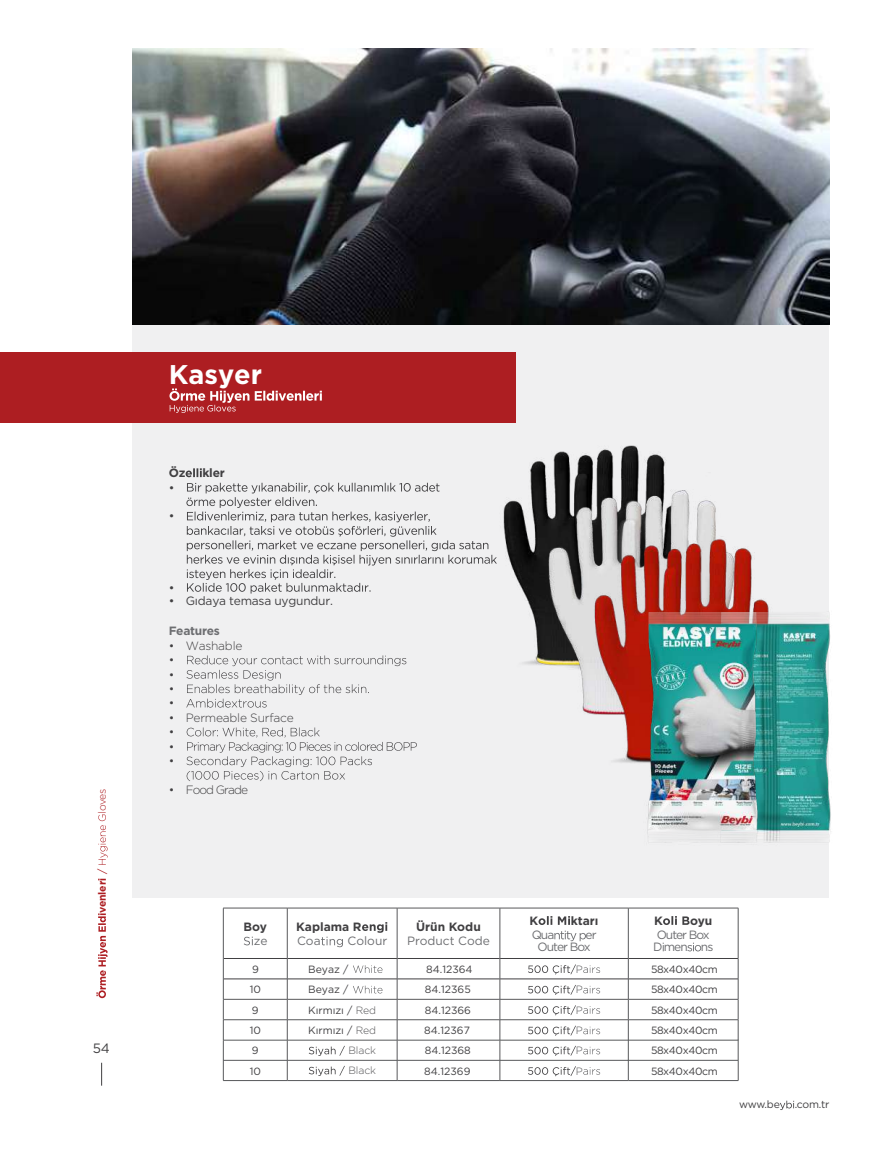
<style>
.page{position:relative;width:893px;height:1149px;background:#fff}
.page>*{position:absolute;margin:0;border:0;box-sizing:border-box;transform-origin:0 0}
.t1{font:700 27px "Gotham";color:#fff}
.t2{font:13.5px "Gotham";color:#414042}
.t3{font:12px/12px "Gotham";letter-spacing:-.08em;color:#6d6e71}
.t4{font:700 12px "Gotham";color:#414042}
.t5{font:300 12px/14.4px "Gotham";letter-spacing:-.02em;color:#414042}
.t6{font:12px "Gotham";letter-spacing:-.02em;color:#414042}
.t7{font:12px "Gotham";color:#6d6e71}
.t8{font:300 12px "Gotham";letter-spacing:-.08em;color:#414042}
.t9{font:700 12px "Gotham";letter-spacing:-.02em;color:#6d6e71}
.t10{font:10.5px "Gotham";letter-spacing:-.03em;color:#414042}
.t11{font:10.5px "Gotham";color:#414042}
.t12{font:300 10.5px "Gotham";letter-spacing:-.01em;color:#545456}
.t13{font:700 10.5px "Gotham";letter-spacing:-.02em;color:#ad1e22}
.t14{font:300 10.5px "Gotham";letter-spacing:-.035em;color:#ad1e22}
.s1{font-weight:400}
.s2{font-weight:300;color:#545456}
</style>
<div class="page">
<svg style="left:96px;top:913px;width:12px;height:84px"></svg>
<svg style="left:98px;top:878px;width:8px;height:2px"></svg>
<svg style="left:98px;top:814px;width:10px;height:50px"></svg>
<svg style="left:101px;top:1062px;width:1px;height:23px"></svg>
<svg style="left:780px;top:1100px;width:14px;height:9px"></svg>
<div style="left:132px;top:323px;width:697px;height:574px;background:#f0f0f1"></div>
<div style="left:0;top:351px;width:515px;height:71px;background:#ad1e22"></div>
<svg style="left:186px;top:655px;width:220px;height:52px"></svg>
<svg style="left:186px;top:727px;width:231px;height:54px"></svg>
<svg style="left:169px;top:388px;width:153px;height:25px"></svg>
<hr style="left:224px;top:957px;width:63px;height:1px;background:#414042">
<hr style="left:287px;top:957px;width:110px;height:1px;background:#414042">
<hr style="left:397px;top:957px;width:103px;height:1px;background:#414042">
<hr style="left:500px;top:957px;width:128px;height:1px;background:#414042">
<hr style="left:628px;top:957px;width:110px;height:1px;background:#414042">
<hr style="left:224px;top:978px;width:63px;height:1px;background:#414042">
<hr style="left:287px;top:978px;width:110px;height:1px;background:#414042">
<hr style="left:397px;top:978px;width:103px;height:1px;background:#414042">
<hr style="left:500px;top:978px;width:128px;height:1px;background:#414042">
<hr style="left:628px;top:978px;width:110px;height:1px;background:#414042">
<hr style="left:223px;top:907px;width:64px;height:1px;background:#58595b">
<hr style="left:223px;top:907px;width:1px;height:51px;background:#58595b">
<hr style="left:287px;top:907px;width:110px;height:1px;background:#58595b">
<hr style="left:287px;top:907px;width:1px;height:51px;background:#58595b">
<hr style="left:397px;top:907px;width:103px;height:1px;background:#58595b">
<hr style="left:397px;top:907px;width:1px;height:51px;background:#58595b">
<hr style="left:500px;top:907px;width:128px;height:1px;background:#58595b">
<hr style="left:500px;top:907px;width:1px;height:51px;background:#58595b">
<hr style="left:628px;top:907px;width:110px;height:1px;background:#58595b">
<hr style="left:628px;top:907px;width:1px;height:51px;background:#58595b">
<hr style="left:738px;top:907px;width:1px;height:51px;background:#58595b">
<hr style="left:223px;top:998px;width:64px;height:1px;background:#58595b">
<hr style="left:287px;top:998px;width:110px;height:1px;background:#58595b">
<hr style="left:397px;top:998px;width:103px;height:1px;background:#58595b">
<hr style="left:500px;top:998px;width:128px;height:1px;background:#58595b">
<hr style="left:628px;top:998px;width:110px;height:1px;background:#58595b">
<hr style="left:223px;top:1019px;width:64px;height:1px;background:#58595b">
<hr style="left:287px;top:1019px;width:110px;height:1px;background:#58595b">
<hr style="left:397px;top:1019px;width:103px;height:1px;background:#58595b">
<hr style="left:500px;top:1019px;width:128px;height:1px;background:#58595b">
<hr style="left:628px;top:1019px;width:110px;height:1px;background:#58595b">
<hr style="left:223px;top:1039px;width:64px;height:1px;background:#58595b">
<hr style="left:287px;top:1039px;width:110px;height:1px;background:#58595b">
<hr style="left:397px;top:1039px;width:103px;height:1px;background:#58595b">
<hr style="left:500px;top:1039px;width:128px;height:1px;background:#58595b">
<hr style="left:628px;top:1039px;width:110px;height:1px;background:#58595b">
<hr style="left:223px;top:1059px;width:64px;height:1px;background:#58595b">
<hr style="left:287px;top:1059px;width:110px;height:1px;background:#58595b">
<hr style="left:397px;top:1059px;width:103px;height:1px;background:#58595b">
<hr style="left:500px;top:1059px;width:128px;height:1px;background:#58595b">
<hr style="left:628px;top:1059px;width:110px;height:1px;background:#58595b">
<svg style="left:223px;top:958px;width:1px;height:121px"></svg>
<svg style="left:738px;top:958px;width:1px;height:121px"></svg>
<svg style="left:287px;top:958px;width:1px;height:121px"></svg>
<svg style="left:397px;top:958px;width:1px;height:121px"></svg>
<svg style="left:500px;top:958px;width:1px;height:121px"></svg>
<svg style="left:628px;top:958px;width:1px;height:121px"></svg>
<hr style="left:223px;top:1079px;width:64px;height:1px;background:#58595b">
<hr style="left:287px;top:1079px;width:110px;height:1px;background:#58595b">
<hr style="left:397px;top:1079px;width:103px;height:1px;background:#58595b">
<hr style="left:500px;top:1079px;width:128px;height:1px;background:#58595b">
<hr style="left:628px;top:1079px;width:110px;height:1px;background:#58595b">
<svg style="left:244px;top:936px;width:9px;height:9px"></svg>
<svg style="left:362px;top:922px;width:25px;height:10px"></svg>
<svg style="left:321px;top:936px;width:22px;height:10px"></svg>
<svg style="left:538px;top:916px;width:32px;height:8px"></svg>
<svg style="left:554px;top:930px;width:32px;height:10px"></svg>
<svg style="left:663px;top:916px;width:26px;height:8px"></svg>
<svg style="left:687px;top:942px;width:14px;height:9px"></svg>
<svg style="left:353px;top:965px;width:29px;height:7px"></svg>
<svg style="left:528px;top:964px;width:48px;height:10px"></svg>
<svg style="left:583px;top:965px;width:17px;height:7px"></svg>
<svg style="left:528px;top:985px;width:48px;height:9px"></svg>
<svg style="left:583px;top:985px;width:17px;height:8px"></svg>
<svg style="left:528px;top:1005px;width:48px;height:10px"></svg>
<svg style="left:583px;top:1006px;width:17px;height:7px"></svg>
<svg style="left:528px;top:1025px;width:48px;height:10px"></svg>
<svg style="left:583px;top:1026px;width:17px;height:7px"></svg>
<svg style="left:309px;top:1045px;width:36px;height:10px"></svg>
<svg style="left:528px;top:1045px;width:48px;height:10px"></svg>
<svg style="left:583px;top:1046px;width:17px;height:8px"></svg>
<svg style="left:528px;top:1066px;width:48px;height:9px"></svg>
<svg style="left:583px;top:1067px;width:17px;height:7px"></svg>
<svg style="left:186px;top:468px;width:308px;height:125px"></svg>
<img style="left:132px;top:48px;width:697px;height:277px">
<svg style="left:353px;top:985px;width:29px;height:8px"></svg>
<svg style="left:309px;top:1065px;width:36px;height:10px"></svg>
<img style="left:494px;top:370px;width:143px;height:295px">
<img style="left:538px;top:472px;width:45px;height:238px">
<img style="left:583px;top:448px;width:172px;height:315px">
<img style="left:766px;top:602px;width:65px;height:241px">
<img style="left:624px;top:591px;width:142px;height:252px">
<p class="t14" style="left:95px;top:813px;width:27px;rotate:-90deg">loves</p>
<p class="t13" style="left:95px;top:912px;width:46px;rotate:-90deg">venler <span class="s1">/</span></p>
<p class="t2" style="left:93px;top:1039px;width:19px">54</p>
<h1 class="t1" style="left:169px;top:357px;width:95px">Kasyer</h1>
<p class="t4" style="left:169px;top:465px;width:18px">Öz</p>
<p class="t4" style="left:202px;top:465px;width:24px">kler</p>
<p class="t6" style="left:169px;top:479px;width:7px">•</p>
<p class="t6" style="left:169px;top:508px;width:7px">•</p>
<p class="t6" style="left:169px;top:579px;width:7px">•</p>
<p class="t6" style="left:169px;top:593px;width:166px">• Gıdaya temasa uygundur.</p>
<p class="t9" style="left:169px;top:623px;width:53px">Features</p>
<p class="t5" style="left:169px;top:637px;width:75px">• Washable •<br>•<br>•<br>•</p>
<p class="t5" style="left:169px;top:709px;width:127px">• Permeable Surface •<br>•</p>
<p class="t8" style="left:169px;top:781px;width:81px">• Food Grade</p>
<p class="t5" style="left:169px;top:753px;width:7px">•</p>
<p class="t4" style="left:244px;top:918px;width:25px">Boy</p>
<p class="t3" style="left:254px;top:934px;width:15px">ze</p>
<p class="t4" style="left:296px;top:918px;width:67px">Kaplama R</p>
<p class="t3" style="left:297px;top:934px;width:25px">Coa</p>
<p class="t3" style="left:348px;top:934px;width:41px">Colour</p>
<p class="t4" style="left:416px;top:918px;width:66px">Ürün Kodu</p>
<p class="t7" style="left:407px;top:933px;width:84px">Product Code</p>
<p class="t4" style="left:530px;top:912px;width:10px">K</p>
<p class="t4" style="left:571px;top:912px;width:29px">ktarı</p>
<p class="t3" style="left:532px;top:928px;width:24px">Qua</p>
<p class="t3" style="left:538px;top:928px;width:61px;text-indent:48px">er<br>Outer Box</p>
<p class="t4" style="left:654px;top:912px;width:10px">K</p>
<p class="t4" style="left:690px;top:912px;width:24px">oyu</p>
<p class="t3" style="left:653px;top:928px;width:62px">Outer Box<br>D men ns</p>
<p class="t10" style="left:252px;top:962px;width:8px">9</p>
<p class="t10" style="left:308px;top:962px;width:42px">Beyaz /</p>
<p class="t10" style="left:426px;top:962px;width:48px">84.12364</p>
<p class="t12" style="left:576px;top:962px;width:9px">P</p>
<p class="t10" style="left:651px;top:962px;width:68px">58x40x40cm</p>
<p class="t10" style="left:250px;top:982px;width:13px">10</p>
<p class="t10" style="left:425px;top:982px;width:47px">84.12365</p>
<p class="t12" style="left:576px;top:982px;width:9px">P</p>
<p class="t10" style="left:651px;top:982px;width:68px">58x40x40cm</p>
<p class="t10" style="left:252px;top:1002px;width:8px">9</p>
<p class="t11" style="left:308px;top:1002px;width:70px">Kırmızı / <span class="s2">Red</span></p>
<p class="t10" style="left:425px;top:1002px;width:48px">84.12366</p>
<p class="t12" style="left:576px;top:1003px;width:9px">P</p>
<p class="t10" style="left:651px;top:1002px;width:68px">58x40x40cm</p>
<p class="t10" style="left:250px;top:1023px;width:13px">10</p>
<p class="t11" style="left:308px;top:1023px;width:70px">Kırmızı / <span class="s2">Red</span></p>
<p class="t10" style="left:424px;top:1023px;width:47px">84.12367</p>
<p class="t12" style="left:576px;top:1023px;width:9px">P</p>
<p class="t10" style="left:651px;top:1023px;width:68px">58x40x40cm</p>
<p class="t10" style="left:252px;top:1043px;width:8px">9</p>
<p class="t12" style="left:348px;top:1043px;width:29px">Black</p>
<p class="t10" style="left:425px;top:1043px;width:48px">84.12368</p>
<p class="t12" style="left:576px;top:1043px;width:9px">P</p>
<p class="t10" style="left:651px;top:1043px;width:68px">58x40x40cm</p>
<p class="t10" style="left:250px;top:1063px;width:13px">10</p>
<p class="t10" style="left:424px;top:1063px;width:48px">84.12369</p>
<p class="t12" style="left:576px;top:1063px;width:9px">P</p>
<p class="t10" style="left:651px;top:1063px;width:68px">58x40x40cm</p>
<p class="t10" style="left:308px;top:982px;width:42px">Beyaz /</p>
<p class="t12" style="left:348px;top:1063px;width:29px">Black</p>
<p class="t10" style="left:739px;top:1097px;width:42px">www.be</p>
<p class="t10" style="left:795px;top:1097px;width:36px">.com.tr</p>
</div>
